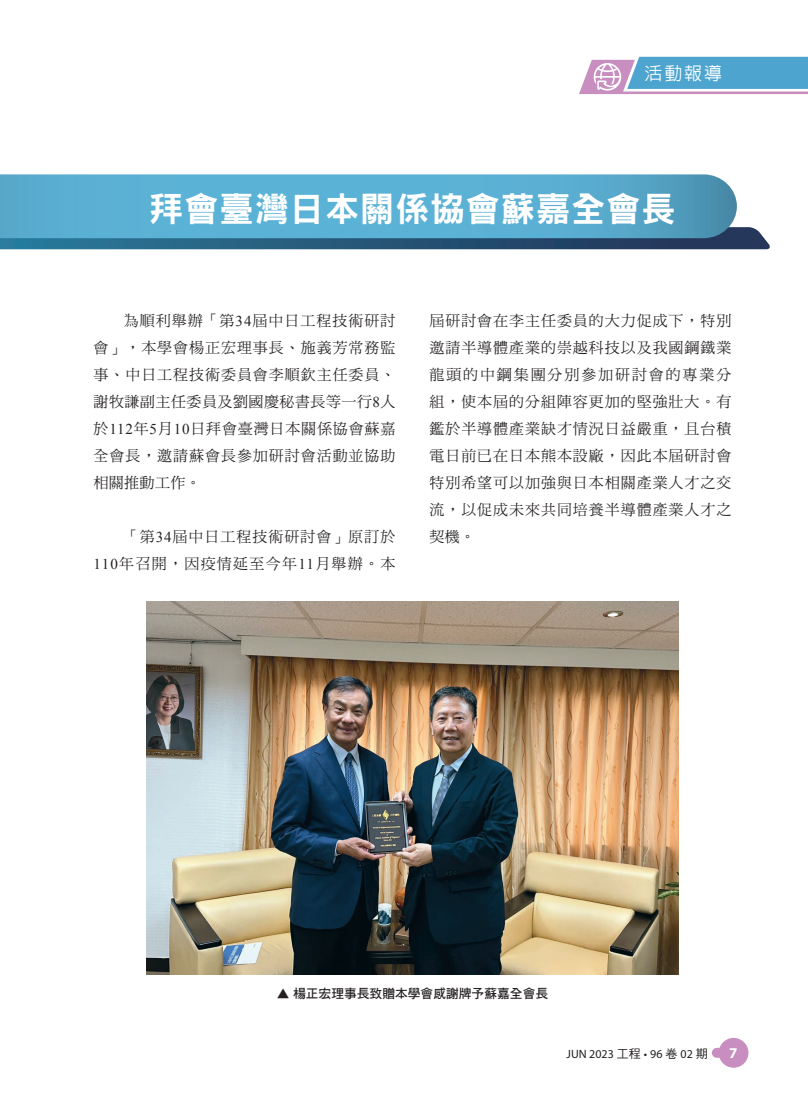
<style>
.page{position:relative;width:808px;height:1106px;background:#fff}
.page>*{position:absolute;margin:0;border:0;box-sizing:border-box;transform-origin:0 0}
.t1{font:34.2px "DF Hei Std W9";letter-spacing:.03em;color:#fff}
.t2{font:500 18px "AR Hei B5";color:#fff}
.t3{font:15px/27px "DF Ming Std W5";letter-spacing:.06em;color:#231f20;text-align:justify}
.t4{font:700 15px "Myriad Pro";color:#fff}
.t5{font:12.75px "DF Hei Std W7";color:#231f20}
.t6{font:12px "Myriad Pro";color:#231f20}
.s1{font-family:"Times New Roman"}
.s2{font-family:"DF Hei Std W5"}
</style>
<div class="page">
<div style="left:719px;top:1037px;width:29px;height:30px;background:#c78ebf;border-radius:50%"></div>
<div style="left:712px;top:1047px;width:26px;height:10px;background:#c78ebf;border-radius:5px"></div>
<svg style="left:579px;top:57px;width:229px;height:37px;background:#7eadd2"></svg>
<svg style="left:0;top:227px;width:770px;height:22px;background:#2a5879"></svg>
<svg style="left:0;top:174px;width:737px;height:64px;background:#59add0"></svg>
<img style="left:146px;top:601px;width:533px;height:373px">
<p class="t2" style="left:645px;top:64px;width:79px">活動報導</p>
<h1 class="t1" style="left:149px;top:190px;width:528px">拜會臺灣日本關係協會蘇嘉全會長</h1>
<p class="t3" style="left:94px;top:306px;width:303px;text-indent:30px">為順利舉辦「第<span class="s1">34</span>屆中日工程技術研討會」，本學會楊正宏理事長、施義芳常務監事、中日工程技術委員會李順欽主任委員、謝牧謙副主任委員及劉國慶秘書長等一行<span class="s1">8</span>人於<span class="s1">112</span>年<span class="s1">5</span>月<span class="s1">10</span>日拜會臺灣日本關係協會蘇嘉全會長，邀請蘇會長參加研討會活動並協助相關推動工作。</p>
<p class="t3" style="left:94px;top:522px;width:303px;text-align:right">「第<span class="s1">34</span>屆中日工程技術研討會」原訂於<br><span class="s1">110</span>年召開，因疫情延至今年<span class="s1">11</span>月舉辦。本</p>
<p class="t3" style="left:429px;top:306px;width:303px">屆研討會在李主任委員的大力促成下，特別邀請半導體產業的崇越科技以及我國鋼鐵業龍頭的中鋼集團分別參加研討會的專業分組，使本屆的分組陣容更加的堅強壯大。有鑑於半導體產業缺才情況日益嚴重，且台積電日前已在日本熊本設廠，因此本屆研討會特別希望可以加強與日本相關產業人才之交流，以促成未來共同培養半導體產業人才之契機。</p>
<p class="t5" style="left:277px;top:986px;width:273px">▲ 楊正宏理事長致贈本學會感謝牌予蘇嘉全會長</p>
<p class="t6" style="left:567px;top:1046px;width:143px">JUN 2023 <span class="s2">工程</span> • 96 <span class="s2">卷</span> 02 <span class="s2">期</span></p>
<p class="t4" style="left:729px;top:1043px;width:10px">7</p>
</div>
